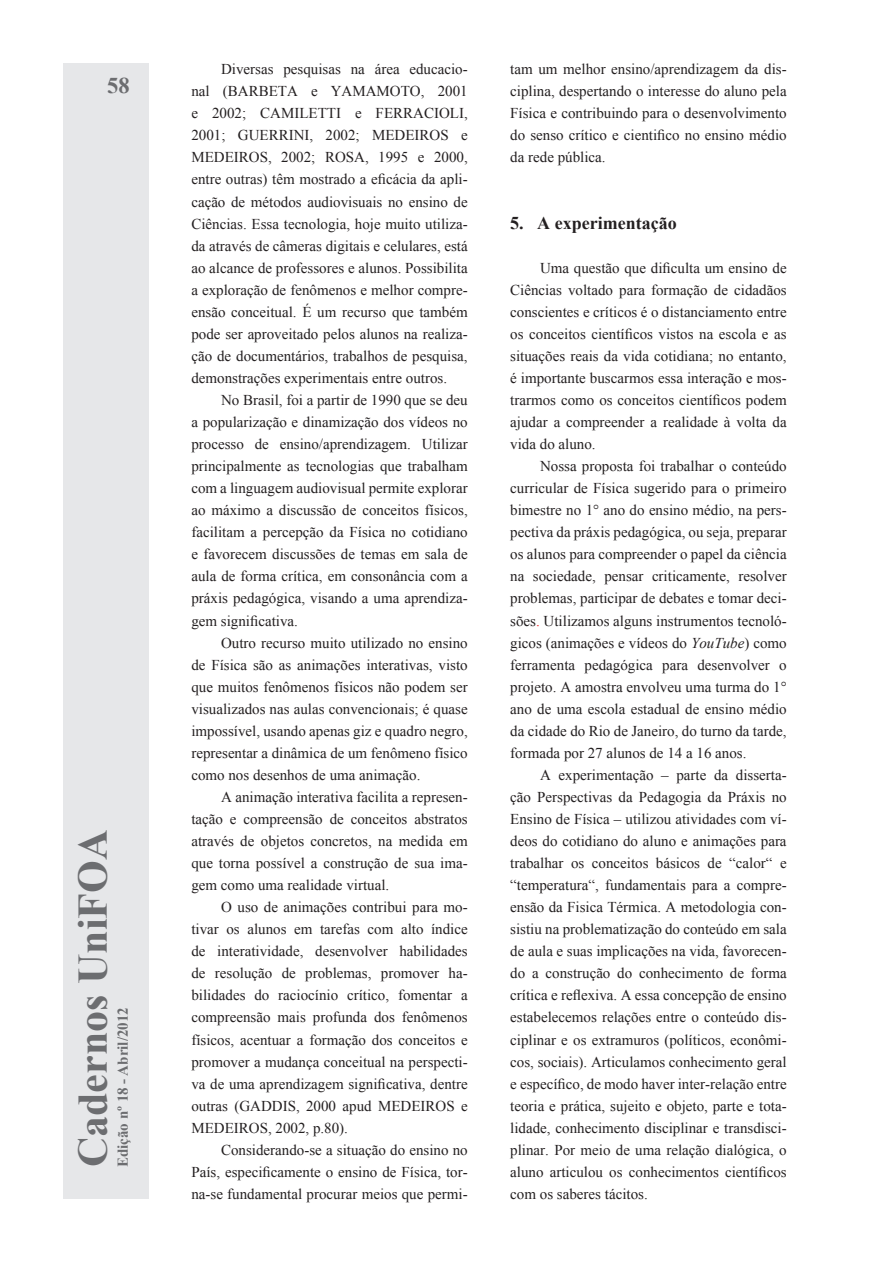
<style>
.page{position:relative;width:893px;height:1263px;background:#fff}
.page>*{position:absolute;margin:0;border:0;box-sizing:border-box;transform-origin:0 0}
.t1{font:700 42px "Times New Roman";color:#6c6d70}
.t2{font:700 22.5px "Times New Roman";color:#6c6d70}
.t3{font:700 18px "Times New Roman";color:#231f20}
.TEXTO_CORRIDO{font:15px/22px "Times New Roman";color:#231f20;text-align:justify}
.t4{font:700 15px "Times New Roman";color:#6c6d70}
.s1{color:#ee1f23}
.s2{font-style:italic}
</style>
<div class="page">
<div style="left:64px;top:64px;width:85px;height:1135px;background:#e6e7e9"></div>
<h2 class="t2" style="left:107px;top:70px;width:24px">58</h2>
<h1 class="t1" style="left:64px;top:1167px;width:339px;rotate:-90deg">Cadernos UniFOA</h1>
<p class="t4" style="left:113px;top:1167px;width:161px;rotate:-90deg">Edição nº 18 - Abril/2012</p>
<p class="TEXTO_CORRIDO" style="left:191px;top:58px;width:278px;text-indent:30px">Diversas pesquisas na área educacio&shy;nal (BARBETA e YAMAMOTO, 2001 e 2002; CAMILETTI e FERRACIOLI, 2001; GUERRINI, 2002; MEDEIROS e MEDEIROS, 2002; ROSA, 1995 e 2000, entre outras) têm mostrado a eficácia da apli&shy;cação de métodos audiovisuais no ensino de Ciências. Essa tecnologia, hoje muito utiliza&shy;da através de câmeras digitais e celulares, está ao alcance de professores e alunos. Possibilita a exploração de fenômenos e melhor compre&shy;ensão conceitual. É um recurso que também pode ser aproveitado pelos alunos na realiza&shy;ção de documentários, trabalhos de pesquisa, demonstrações experimentais entre outros.</p>
<p class="TEXTO_CORRIDO" style="left:191px;top:389px;width:278px;text-indent:30px">No Brasil, foi a partir de 1990 que se deu a popularização e dinamização dos vídeos no processo de ensino/aprendizagem. Utilizar principalmente as tecnologias que trabalham com a linguagem audiovisual permite explorar ao máximo a discussão de conceitos físicos, facilitam a percepção da Física no cotidiano e favorecem discussões de temas em sala de aula de forma crítica, em consonância com a práxis pedagógica, visando a uma aprendiza&shy;gem significativa.</p>
<p class="TEXTO_CORRIDO" style="left:191px;top:631px;width:278px;text-indent:30px">Outro recurso muito utilizado no ensino de Física são as animações interativas, visto que muitos fenômenos físicos não podem ser visualizados nas aulas convencionais; é quase impossível, usando apenas giz e quadro negro, representar a dinâmica de um fenômeno físico como nos desenhos de uma animação.</p>
<p class="TEXTO_CORRIDO" style="left:191px;top:786px;width:278px;text-indent:30px">A animação interativa facilita a represen&shy;tação e compreensão de conceitos abstratos através de objetos concretos, na medida em que torna possível a construção de sua ima&shy;gem como uma realidade virtual.</p>
<p class="TEXTO_CORRIDO" style="left:191px;top:896px;width:278px;text-indent:30px">O uso de animações contribui para mo&shy;tivar os alunos em tarefas com alto índice de interatividade, desenvolver habilidades de resolução de problemas, promover ha&shy;bilidades do raciocínio crítico, fomentar a compreensão mais profunda dos fenômenos físicos, acentuar a formação dos conceitos e promover a mudança conceitual na perspecti&shy;va de uma aprendizagem significativa, dentre outras (GADDIS, 2000 apud MEDEIROS e MEDEIROS, 2002, p.80).</p>
<p class="TEXTO_CORRIDO" style="left:191px;top:1138px;width:278px;text-indent:30px">Considerando-se a situação do ensino no País, especificamente o ensino de Física, tor&shy;na-se fundamental procurar meios que permi-</p>
<p class="TEXTO_CORRIDO" style="left:510px;top:58px;width:278px">tam um melhor ensino/aprendizagem da dis&shy;ciplina, despertando o interesse do aluno pela Física e contribuindo para o desenvolvimento do senso crítico e cientifico no ensino médio da rede pública.</p>
<p class="t3" style="left:510px;top:210px;width:168px">5. A experimentação</p>
<p class="TEXTO_CORRIDO" style="left:510px;top:256px;width:278px;text-indent:30px">Uma questão que dificulta um ensino de Ciências voltado para formação de cidadãos conscientes e críticos é o distanciamento entre os conceitos científicos vistos na escola e as situações reais da vida cotidiana; no entanto, é importante buscarmos essa interação e mos&shy;trarmos como os conceitos científicos podem ajudar a compreender a realidade à volta da vida do aluno.</p>
<p class="TEXTO_CORRIDO" style="left:510px;top:455px;width:278px;text-indent:30px">Nossa proposta foi trabalhar o conteúdo curricular de Física sugerido para o primeiro bimestre no 1° ano do ensino médio, na pers&shy;pectiva da práxis pedagógica, ou seja, preparar os alunos para compreender o papel da ciência na sociedade, pensar criticamente, resolver problemas, participar de debates e tomar deci&shy;sões<span class="s1">.</span> Utilizamos alguns instrumentos tecnoló&shy;gicos (animações e vídeos do <span class="s2">YouTube</span>) como ferramenta pedagógica para desenvolver o projeto. A amostra envolveu uma turma do 1° ano de uma escola estadual de ensino médio da cidade do Rio de Janeiro, do turno da tarde, formada por 27 alunos de 14 a 16 anos.</p>
<p class="TEXTO_CORRIDO" style="left:510px;top:764px;width:278px;text-indent:30px">A experimentação – parte da disserta&shy;ção Perspectivas da Pedagogia da Práxis no Ensino de Física – utilizou atividades com ví&shy;deos do cotidiano do aluno e animações para trabalhar os conceitos básicos de “calor“ e “temperatura“, fundamentais para a compre&shy;ensão da Fisica Térmica. A metodologia con&shy;sistiu na problematização do conteúdo em sala de aula e suas implicações na vida, favorecen&shy;do a construção do conhecimento de forma crítica e reflexiva. A essa concepção de ensino estabelecemos relações entre o conteúdo dis&shy;ciplinar e os extramuros (políticos, econômi&shy;cos, sociais). Articulamos conhecimento geral e específico, de modo haver inter-relação entre teoria e prática, sujeito e objeto, parte e tota&shy;lidade, conhecimento disciplinar e transdisci&shy;plinar. Por meio de uma relação dialógica, o aluno articulou os conhecimentos científicos com os saberes tácitos.</p>
</div>
